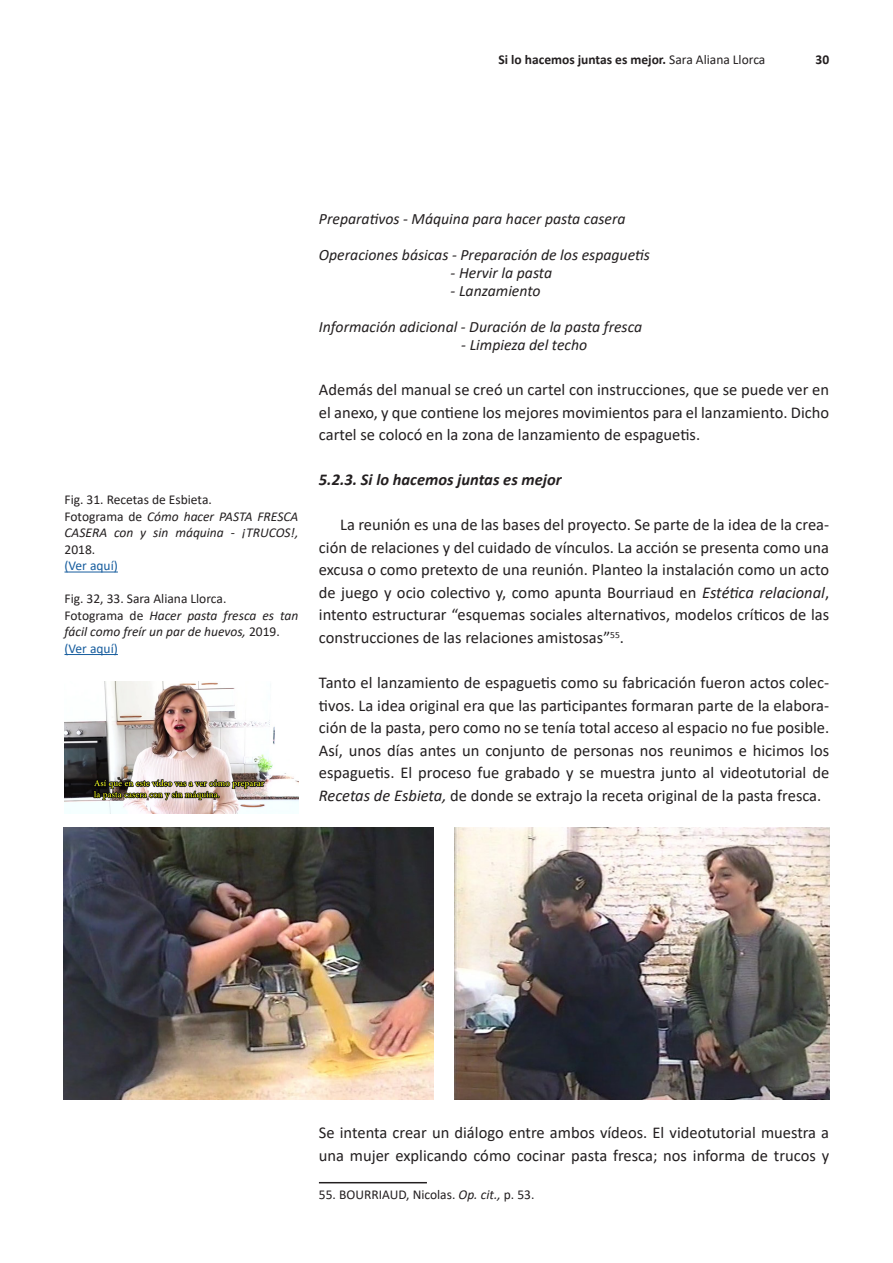
<style>
.page{position:relative;width:893px;height:1263px;background:#fff}
.page>*{position:absolute;margin:0;border:0;box-sizing:border-box;transform-origin:0 0}
.Texto_Normal{font:16.5px/22.5px "Calibri";color:#231f20;text-align:justify}
._1_1_1__subepígrafe{font:italic 700 16.5px "Calibri";color:#231f20}
.Texto_Normal-2{font:italic 15.75px "Calibri";color:#231f20}
.Texto_nota_al_pie{font:italic 13.5px/16.5px "Calibri";color:#231f20;text-align:justify}
.Texto_nota_al_pie-2{font:13.5px "Calibri";color:#231f20}
.t1{font:700 13.5px "Calibri";color:#231f20}
.Texto_nota_al_pie-3{font:13.5px "Calibri";color:#175d9e}
.s1{font-weight:400}
.s2{font-style:normal}
.s3{font-style:italic}
</style>
<div class="page">
<hr style="left:319px;top:1182px;width:108px;height:1px;background:#231f20">
<img style="left:64px;top:827px;width:369px;height:272px">
<img style="left:454px;top:827px;width:375px;height:272px">
<img style="left:64px;top:681px;width:234px;height:132px">
<hr style="left:64px;top:572px;width:54px;height:1px;background:#175d9e">
<hr style="left:64px;top:654px;width:54px;height:1px;background:#175d9e">
<p class="t1" style="left:498px;top:50px;width:269px">Si lo hacemos juntas es mejor. <span class="s1">Sara Aliana Llorca</span></p>
<p class="t1" style="left:815px;top:50px;width:15px">30</p>
<p class="Texto_nota_al_pie-2" style="left:64px;top:491px;width:149px">Fig. 31. Recetas de Esbieta.</p>
<p class="Texto_nota_al_pie" style="left:64px;top:508px;width:235px"><span class="s2">Fotograma de</span> Cómo hacer PASTA FRESCA CASERA con y sin máquina - ¡TRUCOS!, <span class="s2">2018.</span></p>
<p class="Texto_nota_al_pie-3" style="left:64px;top:557px;width:55px">(Ver aquí)</p>
<p class="Texto_nota_al_pie-2" style="left:64px;top:590px;width:163px">Fig. 32, 33. Sara Aliana Llorca.</p>
<p class="Texto_nota_al_pie" style="left:64px;top:607px;width:235px"><span class="s2">Fotograma de</span> Hacer pasta fresca es tan fácil como freír un par de huevos, <span class="s2">2019.</span></p>
<p class="Texto_nota_al_pie-3" style="left:64px;top:639px;width:55px">(Ver aquí)</p>
<p class="Texto_Normal-2" style="left:319px;top:208px;width:308px">Preparativos - Máquina para hacer pasta casera</p>
<p class="Texto_Normal-2" style="left:319px;top:244px;width:333px">Operaciones básicas - Preparación de los espaguetis</p>
<p class="Texto_Normal-2" style="left:451px;top:262px;width:103px">- Hervir la pasta</p>
<p class="Texto_Normal-2" style="left:451px;top:280px;width:91px">- Lanzamiento</p>
<p class="Texto_Normal-2" style="left:319px;top:316px;width:325px">Información adicional - Duración de la pasta fresca</p>
<p class="Texto_Normal-2" style="left:461px;top:334px;width:127px">- Limpieza del techo</p>
<p class="Texto_Normal" style="left:319px;top:378px;width:512px">Además del manual se creó un cartel con instrucciones, que se puede ver en el anexo, y que contiene los mejores movimientos para el lanzamiento. Dicho cartel se colocó en la zona de lanzamiento de espaguetis.</p>
<p class="_1_1_1__subepígrafe" style="left:319px;top:468px;width:244px">5.2.3. Si lo hacemos juntas es mejor</p>
<p class="Texto_Normal" style="left:319px;top:513px;width:512px;text-indent:21px">La reunión es una de las bases del proyecto. Se parte de la idea de la crea&shy;ción de relaciones y del cuidado de vínculos. La acción se presenta como una excusa o como pretexto de una reunión. Planteo la instalación como un acto de juego y ocio colectivo y, como apunta Bourriaud en <span class="s3">Estética relacional</span>, intento estructurar “esquemas sociales alternativos, modelos críticos de las construcciones de las relaciones amistosas”<sup>55</sup>.</p>
<p class="Texto_Normal" style="left:319px;top:671px;width:512px">Tanto el lanzamiento de espaguetis como su fabricación fueron actos colec&shy;tivos. La idea original era que las participantes formaran parte de la elabora&shy;ción de la pasta, pero como no se tenía total acceso al espacio no fue posible.<br>Así, unos días antes un conjunto de personas nos reunimos e hicimos los espaguetis. El proceso fue grabado y se muestra junto al videotutorial de <span class="s3">Recetas de Esbieta,</span> de donde se extrajo la receta original de la pasta fresca.</p>
<p class="Texto_Normal" style="left:319px;top:1121px;width:512px">Se intenta crear un diálogo entre ambos vídeos. El videotutorial muestra a una mujer explicando cómo cocinar pasta fresca; nos informa de trucos y</p>
<p class="Texto_nota_al_pie-2" style="left:319px;top:1185px;width:217px">55. BOURRIAUD, Nicolas. <span class="s3">Op. cit.,</span> p. 53.</p>
</div>
